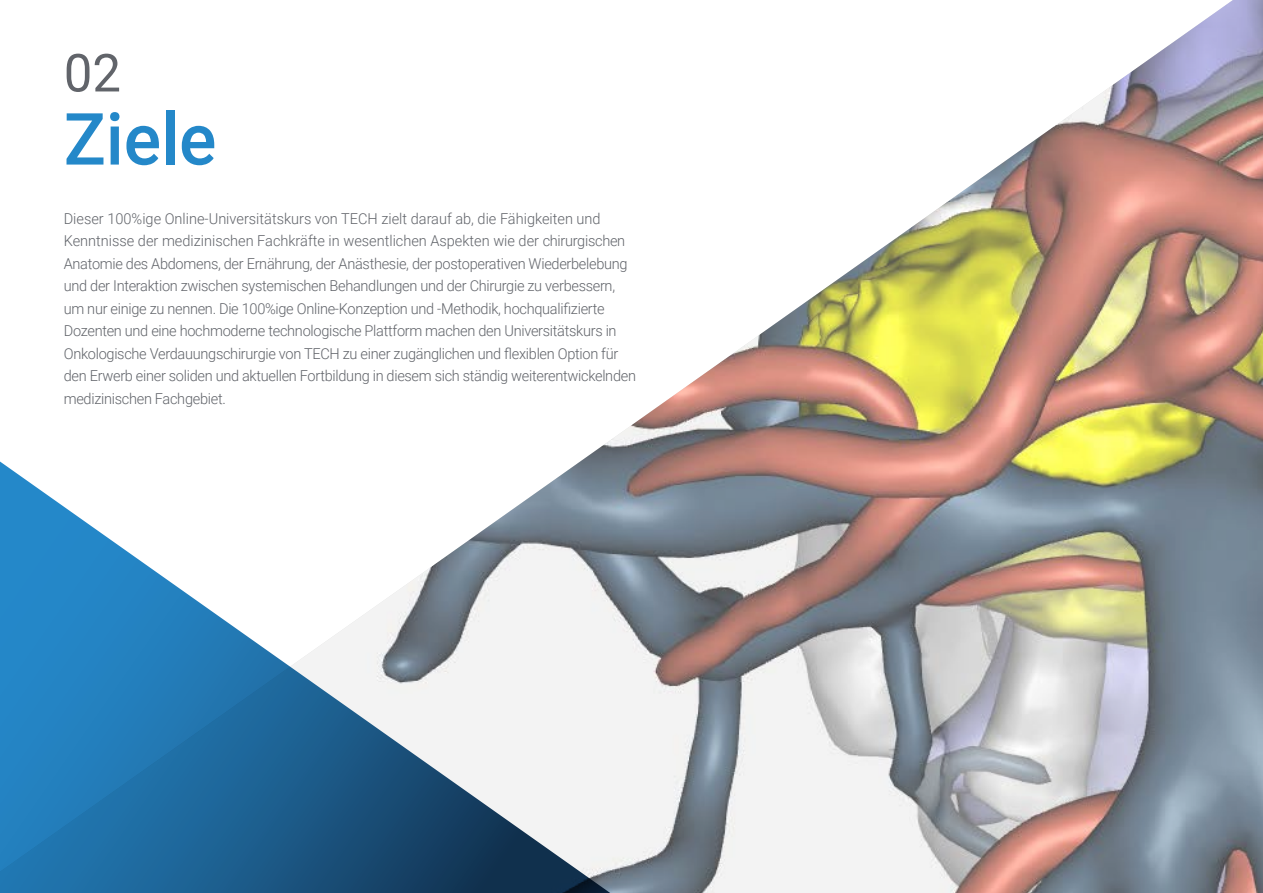
<style>
.page{position:relative;width:1263px;height:893px;background:#fff}
.page>*{position:absolute;margin:0;border:0;box-sizing:border-box;transform-origin:0 0}
.t1{font:500 72px "Roboto";color:#2488c9}
.t2{font:52.5px "Roboto";color:#61646a}
.t3{font:300 15px/22.5px "Roboto";letter-spacing:-.02em;color:#61646a}
</style>
<div class="page">
<img style="left:602px;top:0;width:661px;height:893px">
<svg style="left:0;top:446px;width:640px;height:447px"></svg>
<h2 class="t2" style="left:64px;top:36px;width:59px">02</h2>
<h1 class="t1" style="left:64px;top:89px;width:154px">Ziele</h1>
<p class="t3" style="left:64px;top:207px;width:574px">Dieser 100%ige Online-Universitätskurs von TECH zielt darauf ab, die Fähigkeiten und Kenntnisse der medizinischen Fachkräfte in wesentlichen Aspekten wie der chirurgischen Anatomie des Abdomens, der Ernährung, der Anästhesie, der postoperativen Wiederbelebung und der Interaktion zwischen systemischen Behandlungen und der Chirurgie zu verbessern, um nur einige zu nennen. Die 100%ige Online-Konzeption und -Methodik, hochqualifizierte Dozenten und eine hochmoderne technologische Plattform machen den Universitätskurs in Onkologische Verdauungschirurgie von TECH zu einer zugänglichen und flexiblen Option für den Erwerb einer soliden und aktuellen Fortbildung in diesem sich ständig weiterentwickelnden medizinischen Fachgebiet.</p>
</div>
